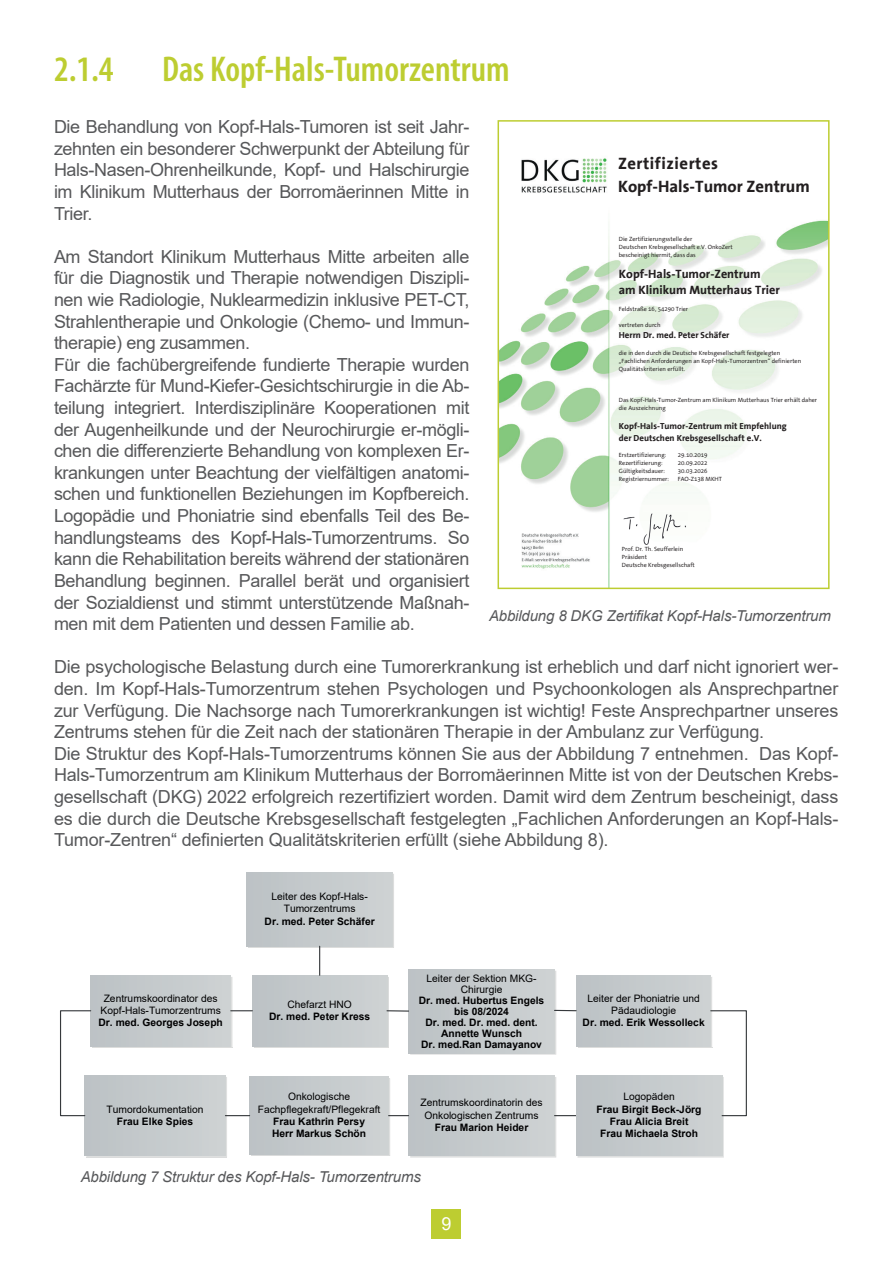
<style>
.page{position:relative;width:893px;height:1263px;background:#fff}
.page>*{position:absolute;margin:0;border:0;box-sizing:border-box;transform-origin:0 0}
.t1{font:600 condensed 36px "Myriad Pro";color:#bdcd31}
.t2{font:18px/21.6px "Arial";letter-spacing:-.02em;color:#57585a}
.t3{font:18px "Arial";color:#fff}
.t4{font:700 16.65px/22.2px "The Sans Office";color:#231f20}
.t5{font:italic 15px "Arial";letter-spacing:-.01em;color:#57585a}
.t6{font:700 12.15px/15.9px "The Sans Office";color:#231f20}
.t7{font:700 10.2px/10.9px "Arial";color:#000001;text-align:center}
.t8{font:10.2px/12.3px "Arial";color:#000001;text-align:center}
.t9{font:700 8.85px/11.6px "The Sans Office";color:#231f20}
.t10{font:6.15px/7.9px "The Sans Office";color:#231f20}
</style>
<div class="page">
<div style="left:432px;top:1209px;width:29px;height:30px;background:#bdcd31"></div>
<img style="left:501px;top:158px;width:326px;height:428px">
<div style="left:614px;top:148px;width:201px;height:73px;background:#fff"></div>
<img style="left:622px;top:513px;width:66px;height:32px">
<div style="left:498px;top:120px;width:332px;height:469px;border:2px solid #bdcd31"></div>
<div style="left:247px;top:872px;width:145px;height:74px;background:#c5cacc"></div>
<svg style="left:60px;top:874px;width:687px;height:283px"></svg>
<h1 class="t1" style="left:54px;top:47px;width:61px">2.1.4</h1>
<h1 class="t1" style="left:162px;top:47px;width:349px">Das Kopf-Hals-Tumorzentrum</h1>
<p class="t2" style="left:54px;top:116px;width:417px;text-align:justify">Die Behandlung von Kopf-Hals-Tumoren ist seit Jahr&shy;zehnten ein besonderer Schwerpunkt der Abteilung für Hals-Nasen-Ohrenheilkunde, Kopf- und Halschirurgie im Klinikum Mutterhaus der Borromäerinnen Mitte in Trier.</p>
<p class="t2" style="left:54px;top:246px;width:417px">Am Standort Klinikum Mutterhaus Mitte arbeiten alle für die Diagnostik und Therapie notwendigen Diszipli&shy;nen wie Radiologie, Nuklearmedizin inklusive PET-CT, Strahlentherapie und Onkologie (Chemo- und Immun&shy;therapie) eng zusammen.<br>Für die fachübergreifende fundierte Therapie wurden Fachärzte für Mund-Kiefer-Gesichtschirurgie in die Ab&shy;teilung integriert. Interdisziplinäre Kooperationen mit der Augenheilkunde und der Neurochirurgie er-mögli&shy;chen die differenzierte Behandlung von komplexen Er&shy;krankungen unter Beachtung der vielfältigen anatomi&shy;schen und funktionellen Beziehungen im Kopfbereich.<br>Logopädie und Phoniatrie sind ebenfalls Teil des Be&shy;handlungsteams des Kopf-Hals-Tumorzentrums. So kann die Rehabilitation bereits während der stationären Behandlung beginnen. Parallel berät und organisiert der Sozialdienst und stimmt unterstützende Maßnah&shy;men mit dem Patienten und dessen Familie ab.</p>
<p class="t2" style="left:54px;top:656px;width:786px">Die psychologische Belastung durch eine Tumorerkrankung ist erheblich und darf nicht ignoriert wer&shy;den. Im Kopf-Hals-Tumorzentrum stehen Psychologen und Psychoonkologen als Ansprechpartner zur Verfügung. Die Nachsorge nach Tumorerkrankungen ist wichtig! Feste Ansprechpartner unseres Zentrums stehen für die Zeit nach der stationären Therapie in der Ambulanz zur Verfügung.<br>Die Struktur des Kopf-Hals-Tumorzentrums können Sie aus der Abbildung 7 entnehmen. Das Kopf-Hals-Tumorzentrum am Klinikum Mutterhaus der Borromäerinnen Mitte ist von der Deutschen Krebs&shy;gesellschaft (DKG) 2022 erfolgreich rezertifiziert worden. Damit wird dem Zentrum bescheinigt, dass es die durch die Deutsche Krebsgesellschaft festgelegten „Fachlichen Anforderungen an Kopf-Hals-Tumor-Zentren“ definierten Qualitätskriterien erfüllt (siehe Abbildung 8).</p>
<p class="t4" style="left:618px;top:153px;width:193px">Zertifiziertes<br>Kopf-Hals-Tumor Zentrum</p>
<p class="t10" style="left:619px;top:235px;width:115px">Die Zertifizierungsstelle der<br>Deutschen Krebsgesellschaft e.V. OnkoZert bescheinigt hiermit, dass das</p>
<p class="t6" style="left:619px;top:266px;width:162px">Kopf-Hals-Tumor-Zentrum am Klinikum Mutterhaus Trier</p>
<p class="t10" style="left:619px;top:306px;width:71px">Feldstraße 16, 54290 Trier</p>
<p class="t10" style="left:619px;top:321px;width:43px">vertreten durch</p>
<p class="t9" style="left:619px;top:329px;width:112px">Herrn Dr. med. Peter Schäfer</p>
<p class="t10" style="left:619px;top:349px;width:184px">die in den durch die Deutsche Krebsgesellschaft festgelegten „Fachlichen Anforderungen an Kopf-Hals-Tumorzentren“ definierten<br>Qualitätskriterien erfüllt.</p>
<p class="t10" style="left:619px;top:397px;width:200px">Das Kopf-Hals-Tumor-Zentrum am Klinikum Mutterhaus Trier erhält daher die Auszeichnung</p>
<p class="t9" style="left:619px;top:420px;width:169px">Kopf-Hals-Tumor-Zentrum mit Empfehlung der Deutschen Krebsgesellschaft e.V.</p>
<p class="t10" style="left:619px;top:452px;width:49px">Erstzertifizierung:</p>
<p class="t10" style="left:678px;top:452px;width:31px">29.10.2019</p>
<p class="t10" style="left:619px;top:460px;width:45px">Rezertifizierung:</p>
<p class="t10" style="left:678px;top:460px;width:31px">20.09.2022</p>
<p class="t10" style="left:619px;top:467px;width:48px">Gültigkeitsdauer:</p>
<p class="t10" style="left:678px;top:467px;width:31px">30.03.2026</p>
<p class="t10" style="left:619px;top:475px;width:52px">Registriernummer:</p>
<p class="t10" style="left:678px;top:475px;width:46px">FAO-Z138 MKHT</p>
<p class="t10" style="left:622px;top:546px;width:75px">Prof. Dr. Th. Seufferlein<br>Präsident<br>Deutsche Krebsgesellschaft</p>
<p class="t5" style="left:489px;top:605px;width:343px">Abbildung 8 DKG Zertifikat Kopf-Hals-Tumorzentrum</p>
<p class="t8" style="left:101px;top:992px;width:122px">Zentrumskoordinator des<br>Kopf-Hals-Tumorzentrums</p>
<p class="t7" style="left:99px;top:1017px;width:126px">Dr. med. Georges Joseph</p>
<p class="t8" style="left:107px;top:1103px;width:98px">Tumordokumentation</p>
<p class="t7" style="left:117px;top:1116px;width:78px">Frau Elke Spies</p>
<p class="t8" style="left:271px;top:890px;width:98px">Leiter des Kopf-Hals-<br>Tumorzentrums</p>
<p class="t7" style="left:265px;top:915px;width:112px">Dr. med. Peter Schäfer</p>
<p class="t8" style="left:287px;top:998px;width:66px">Chefarzt HNO</p>
<p class="t7" style="left:269px;top:1011px;width:102px">Dr. med. Peter Kress</p>
<p class="t8" style="left:258px;top:1090px;width:124px">Onkologische<br>Fachpflegekraft/Pflegekraft</p>
<p class="t7" style="left:272px;top:1115px;width:96px;line-height:12.3px;text-align:left">Frau Kathrin Persy<br>Herr Markus Schön</p>
<p class="t8" style="left:426px;top:973px;width:112px;line-height:10.9px">Leiter der Sektion MKG-<br>Chirurgie</p>
<p class="t7" style="left:419px;top:995px;width:127px">Dr. med. Hubertus Engels bis 08/2024<br>Dr. med. Dr. med. dent.<br>Annette Wunsch<br>Dr. med.Ran Damayanov</p>
<p class="t8" style="left:420px;top:1096px;width:124px">Zentrumskoordinatorin des<br>Onkologischen Zentrums</p>
<p class="t7" style="left:435px;top:1122px;width:95px">Frau Marion Heider</p>
<p class="t5" style="left:81px;top:1167px;width:342px">Abbildung 7 Struktur des Kopf-Hals- Tumorzentrums</p>
<p class="t3" style="left:441px;top:1212px;width:12px">9</p>
<p class="t8" style="left:587px;top:992px;width:114px">Leiter der Phoniatrie und<br>Pädaudiologie</p>
<p class="t7" style="left:583px;top:1017px;width:124px">Dr. med. Erik Wessolleck</p>
<p class="t8" style="left:623px;top:1090px;width:53px">Logopäden</p>
<p class="t7" style="left:597px;top:1103px;width:106px;line-height:12.3px">Frau Birgit Beck-Jörg<br>Frau Alicia Breit<br>Frau Michaela Stroh</p>
</div>
